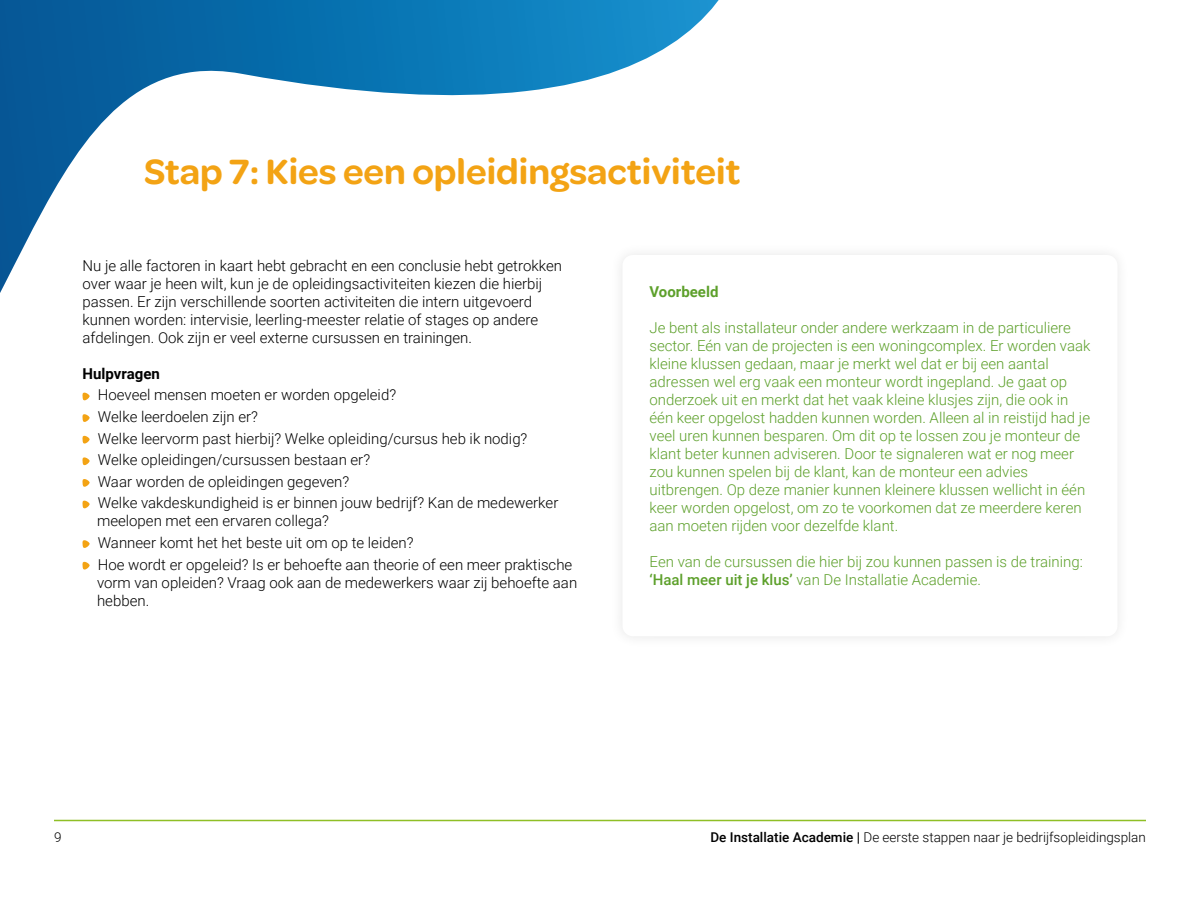
<style>
.page{position:relative;width:1200px;height:900px;background:#fff}
.page>*{position:absolute;margin:0;border:0;box-sizing:border-box;transform-origin:0 0}
.t1{font:600 37.5px "Omnes";color:#f3a314}
.t2{font:300 15px/21.6px "Roboto";color:#000}
.t3{font:300 15px/18px "Roboto";color:#5da02b}
.t4{font:700 15px "Roboto";color:#000}
.t5{font:700 15px "Roboto";color:#5da02b}
.t6{font:300 13.5px "Roboto";color:#000}
.s1{font-weight:500}
</style>
<div class="page">
<hr style="left:54px;top:820px;width:1092px;height:1px;background:#8fbf25">
<svg style="left:0;top:0;width:719px;height:466px"></svg>
<svg style="left:82px;top:392px;width:8px;height:8px"></svg>
<svg style="left:82px;top:414px;width:8px;height:8px"></svg>
<svg style="left:82px;top:436px;width:8px;height:8px"></svg>
<svg style="left:82px;top:457px;width:8px;height:8px"></svg>
<svg style="left:82px;top:479px;width:8px;height:8px"></svg>
<svg style="left:82px;top:500px;width:8px;height:8px"></svg>
<svg style="left:82px;top:540px;width:8px;height:8px"></svg>
<svg style="left:82px;top:562px;width:8px;height:8px"></svg>
<div style="left:610px;top:243px;width:521px;height:406px;background:#fbfbfb"></div>
<div style="left:622px;top:255px;width:496px;height:381px;background:#fff;border-radius:10px"></div>
<h1 class="t1" style="left:144px;top:146px;width:598px">Stap 7: Kies een opleidingsactiviteit</h1>
<p class="t2" style="left:82px;top:256px;width:481px;line-height:18px">Nu je alle factoren in kaart hebt gebracht en een conclusie hebt getrokken over waar je heen wilt, kun je de opleidingsactiviteiten kiezen die hierbij passen. Er zijn verschillende soorten activiteiten die intern uitgevoerd kunnen worden: intervisie, leerling-meester relatie of stages op andere afdelingen. Ook zijn er veel externe cursussen en trainingen.</p>
<p class="t4" style="left:82px;top:363px;width:79px">Hulpvragen</p>
<p class="t2" style="left:98px;top:384px;width:462px">Hoeveel mensen moeten er worden opgeleid?<br>Welke leerdoelen zijn er?<br>Welke leervorm past hierbij? Welke opleiding/cursus heb ik nodig?<br>Welke opleidingen/cursussen bestaan er?<br>Waar worden de opleidingen gegeven?<br>Welke vakdeskundigheid is er binnen jouw bedrijf? Kan de medewerker</p>
<p class="t2" style="left:97px;top:510px;width:477px">meelopen met een ervaren collega?<br>Wanneer komt het het beste uit om op te leiden?<br>Hoe wordt er opgeleid? Is er behoefte aan theorie of een meer praktische</p>
<p class="t2" style="left:97px;top:573px;width:482px;line-height:18px">vorm van opleiden? Vraag ook aan de medewerkers waar zij behoefte aan hebben.</p>
<p class="t5" style="left:650px;top:281px;width:70px">Voorbeeld</p>
<p class="t3" style="left:650px;top:318px;width:442px">Je bent als installateur onder andere werkzaam in de particuliere sector. Eén van de projecten is een woningcomplex. Er worden vaak kleine klussen gedaan, maar je merkt wel dat er bij een aantal adressen wel erg vaak een monteur wordt ingepland. Je gaat op onderzoek uit en merkt dat het vaak kleine klusjes zijn, die ook in één keer opgelost hadden kunnen worden. Alleen al in reistijd had je veel uren kunnen besparen. Om dit op te lossen zou je monteur de klant beter kunnen adviseren. Door te signaleren wat er nog meer zou kunnen spelen bij de klant, kan de monteur een advies uitbrengen. Op deze manier kunnen kleinere klussen wellicht in één keer worden opgelost, om zo te voorkomen dat ze meerdere keren aan moeten rijden voor dezelfde klant.</p>
<p class="t3" style="left:650px;top:552px;width:435px">Een van de cursussen die hier bij zou kunnen passen is de training: <span class="s1">‘Haal meer uit je klus’</span> van De Installatie Academie.</p>
<p class="t6" style="left:54px;top:828px;width:9px">9</p>
<p class="t6" style="left:710px;top:828px;width:437px"><span class="s1">De Installatie Academie |</span> De eerste stappen naar je bedrijfsopleidingsplan</p>
</div>
